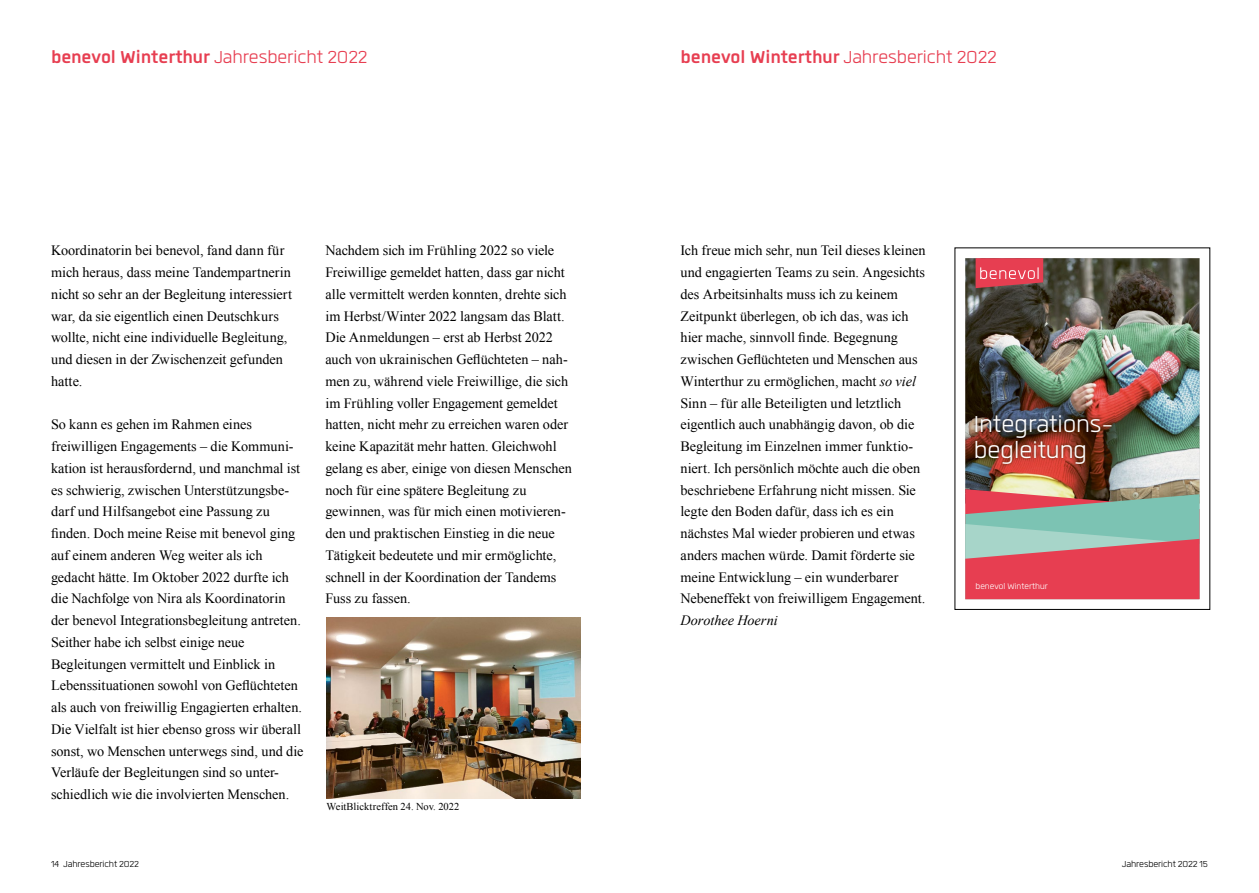
<style>
.page{position:relative;width:1259px;height:893px;background:#fff}
.page>*{position:absolute;margin:0;border:0;box-sizing:border-box;transform-origin:0 0}
.t1{font:300 31.95px/26.1px "Quan";color:#fff}
.t2{font:700 24px "Quan";letter-spacing:-.005em;color:#e73e51}
.t3{font:14.25px/21.8px "Times New Roman";letter-spacing:-.005em;color:#000}
.t4{font:italic 14.25px "Times New Roman";letter-spacing:-.005em;color:#000}
.t5{font:300 12px "Quan";letter-spacing:-.01em;color:#000}
.t6{font:300 11.25px "Quan";color:#fff}
.t7{font:10.5px "Times New Roman";color:#000}
.s1{font-weight:300}
.s2{font-style:italic}
</style>
<div class="page">
<img style="left:327px;top:617px;width:253px;height:182px">
<img style="left:965px;top:258px;width:234px;height:231px">
<svg style="left:975px;top:258px;width:68px;height:30px;background:#d84e5d"></svg>
<svg style="left:965px;top:489px;width:234px;height:110px;background:#bc7c7e"></svg>
<img style="left:972px;top:412px;width:142px;height:55px">
<h2 class="t2" style="left:51px;top:45px;width:318px">benevol Winterthur <span class="s1">Jahresbericht 2022</span></h2>
<h2 class="t2" style="left:680px;top:45px;width:318px">benevol Winterthur <span class="s1">Jahresbericht 2022</span></h2>
<p class="t3" style="left:51px;top:240px;width:242px">Koordinatorin bei benevol, fand dann für mich heraus, dass meine Tandempartnerin nicht so sehr an der Begleitung interessiert war, da sie eigentlich einen Deutschkurs wollte, nicht eine individuelle Begleitung, und diesen in der Zwischenzeit gefunden hatte.</p>
<p class="t3" style="left:51px;top:414px;width:254px">So kann es gehen im Rahmen eines freiwilligen Engagements – die Kommuni&shy;kation ist herausfordernd, und manchmal ist es schwierig, zwischen Unterstützungsbe&shy;darf und Hilfsangebot eine Passung zu finden. Doch meine Reise mit benevol ging auf einem anderen Weg weiter als ich gedacht hätte. Im Oktober 2022 durfte ich die Nachfolge von Nira als Koordinatorin der benevol Integrationsbegleitung antreten.<br>Seither habe ich selbst einige neue Begleitungen vermittelt und Einblick in Lebenssituationen sowohl von Geflüchteten als auch von freiwillig Engagierten erhalten.<br>Die Vielfalt ist hier ebenso gross wir überall sonst, wo Menschen unterwegs sind, und die Verläufe der Begleitungen sind so unter&shy;schiedlich wie die involvierten Menschen.</p>
<p class="t3" style="left:325px;top:239px;width:248px">Nachdem sich im Frühling 2022 so viele Freiwillige gemeldet hatten, dass gar nicht alle vermittelt werden konnten, drehte sich im Herbst/Winter 2022 langsam das Blatt.<br>Die Anmeldungen – erst ab Herbst 2022 auch von ukrainischen Geflüchteten – nah&shy;men zu, während viele Freiwillige, die sich im Frühling voller Engagement gemeldet hatten, nicht mehr zu erreichen waren oder keine Kapazität mehr hatten. Gleichwohl gelang es aber, einige von diesen Menschen noch für eine spätere Begleitung zu gewinnen, was für mich einen motivieren&shy;den und praktischen Einstieg in die neue Tätigkeit bedeutete und mir ermöglichte, schnell in der Koordination der Tandems Fuss zu fassen.</p>
<p class="t7" style="left:327px;top:800px;width:134px">WeitBlicktreffen 24. Nov. 2022</p>
<p class="t3" style="left:680px;top:240px;width:247px">Ich freue mich sehr, nun Teil dieses kleinen und engagierten Teams zu sein. Angesichts des Arbeitsinhalts muss ich zu keinem Zeitpunkt überlegen, ob ich das, was ich hier mache, sinnvoll finde. Begegnung zwischen Geflüchteten und Menschen aus Winterthur zu ermöglichen, macht <span class="s2">so viel </span>Sinn – für alle Beteiligten und letztlich eigentlich auch unabhängig davon, ob die Begleitung im Einzelnen immer funktio&shy;niert. Ich persönlich möchte auch die oben beschriebene Erfahrung nicht missen. Sie legte den Boden dafür, dass ich es ein nächstes Mal wieder probieren und etwas anders machen würde. Damit förderte sie meine Entwicklung – ein wunderbarer Nebeneffekt von freiwilligem Engagement.</p>
<p class="t4" style="left:680px;top:611px;width:99px">Dorothee Hoerni</p>
<h1 class="t1" style="left:974px;top:410px;width:141px">Integrations&shy;begleitung</h1>
<p class="t6" style="left:975px;top:581px;width:74px">benevol Winterthur</p>
<p class="t5" style="left:51px;top:859px;width:89px">14 Jahresbericht 2022</p>
<p class="t5" style="left:1122px;top:859px;width:87px">Jahresbericht 2022 15</p>
</div>
